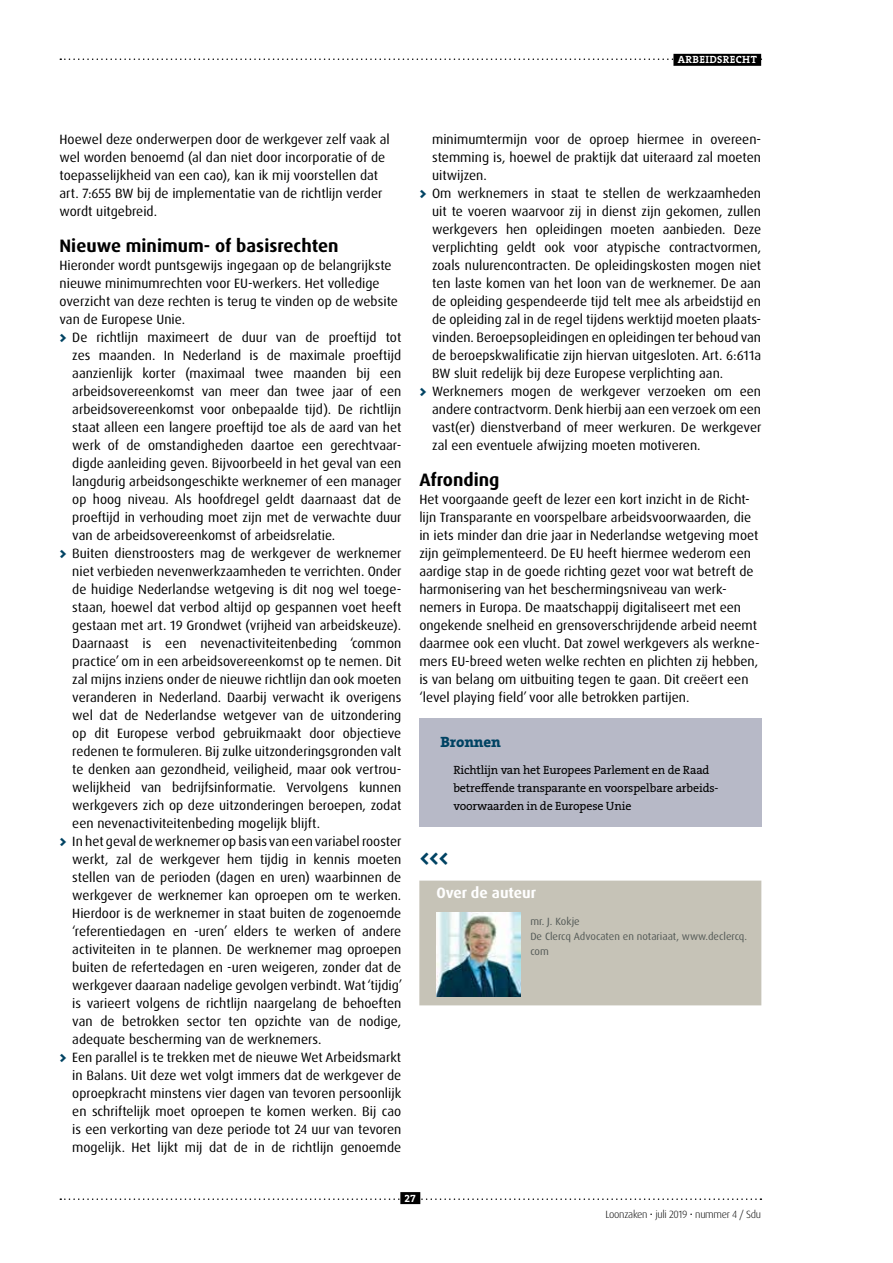
<style>
.page{position:relative;width:893px;height:1263px;background:#fff}
.page>*{position:absolute;margin:0;border:0;box-sizing:border-box;transform-origin:0 0}
.t1{font:700 18px "Dax OT";color:#000}
.t2{font:700 15px "Dax OT";color:#fff}
.t3{font:800 15px "The Serif B W8";letter-spacing:-.01em;color:#004363}
.t4{font:13.5px/18px "Dax OT";color:#000}
.t5{font:12px/18px "The Serif B W5 Plain";letter-spacing:-.01em;color:#000}
.t6{font:10.5px/15px "Dax OT";color:#535956}
.t7{font:300 10.5px "Dax OT";letter-spacing:-.03em;color:#000}
.t8{font:700 10.5px "The Serif B W7";letter-spacing:.035em;color:#fff}
.s1{font-family:"The Serif B W9";font-weight:900;color:#004363}
</style>
<div class="page">
<div style="left:419px;top:718px;width:342px;height:109px;background:#b7b9c7"></div>
<div style="left:419px;top:881px;width:342px;height:124px;background:#c6c3b7"></div>
<img style="left:436px;top:913px;width:84px;height:84px">
<svg style="left:60px;top:1198px;width:701px;height:2px"></svg>
<div style="left:400px;top:1192px;width:20px;height:12px;background:#000"></div>
<svg style="left:60px;top:58px;width:613px;height:2px"></svg>
<div style="left:673px;top:54px;width:88px;height:12px;background:#000"></div>
<p class="t8" style="left:678px;top:53px;width:81px">ARBEIDSRECHT</p>
<p class="t4" style="left:60px;top:130px;width:332px">Hoewel deze onderwerpen door de werkgever zelf vaak al wel worden benoemd (al dan niet door incorporatie of de toepasselijkheid van een cao), kan ik mij voorstellen dat art. 7:655 BW bij de implementatie van de richtlijn verder wordt uitgebreid.</p>
<h1 class="t1" style="left:60px;top:234px;width:280px">Nieuwe minimum- of basisrechten</h1>
<p class="t4" style="left:60px;top:256px;width:334px">Hieronder wordt puntsgewijs ingegaan op de belangrijkste</p>
<p class="t4" style="left:60px;top:274px;width:322px">nieuwe minimumrechten voor EU-werkers. Het volledige</p>
<p class="t4" style="left:60px;top:292px;width:340px">overzicht van deze rechten is terug te vinden op de website</p>
<p class="t4" style="left:60px;top:310px;width:127px">van de Europese Unie.</p>
<p class="t4" style="left:60px;top:328px;width:343px"><span class="s1">&gt;</span> De richtlijn maximeert de duur van de proeftijd tot</p>
<p class="t4" style="left:72px;top:346px;width:331px">zes maanden. In Nederland is de maximale proeftijd</p>
<p class="t4" style="left:72px;top:364px;width:331px">aanzienlijk korter (maximaal twee maanden bij een</p>
<p class="t4" style="left:72px;top:382px;width:331px">arbeidsovereenkomst van meer dan twee jaar of een</p>
<p class="t4" style="left:72px;top:400px;width:331px">arbeidsovereenkomst voor onbepaalde tijd). De richtlijn</p>
<p class="t4" style="left:72px;top:418px;width:331px">staat alleen een langere proeftijd toe als de aard van het</p>
<p class="t4" style="left:72px;top:436px;width:331px">werk of de omstandigheden daartoe een gerechtvaar-</p>
<p class="t4" style="left:72px;top:454px;width:331px">digde aanleiding geven. Bijvoorbeeld in het geval van een</p>
<p class="t4" style="left:72px;top:472px;width:331px">langdurig arbeidsongeschikte werknemer of een manager</p>
<p class="t4" style="left:72px;top:490px;width:331px">op hoog niveau. Als hoofdregel geldt daarnaast dat de</p>
<p class="t4" style="left:72px;top:508px;width:331px">proeftijd in verhouding moet zijn met de verwachte duur</p>
<p class="t4" style="left:72px;top:526px;width:265px">van de arbeidsovereenkomst of arbeidsrelatie.</p>
<p class="t4" style="left:60px;top:544px;width:344px"><span class="s1">&gt;</span> Buiten dienstroosters mag de werkgever de werknemer</p>
<p class="t4" style="left:72px;top:562px;width:331px">niet verbieden nevenwerkzaamheden te verrichten. Onder</p>
<p class="t4" style="left:72px;top:580px;width:331px">de huidige Nederlandse wetgeving is dit nog wel toege-</p>
<p class="t4" style="left:72px;top:598px;width:331px">staan, hoewel dat verbod altijd op gespannen voet heeft</p>
<p class="t4" style="left:72px;top:616px;width:331px">gestaan met art. 19 Grondwet (vrijheid van arbeidskeuze).</p>
<p class="t4" style="left:72px;top:634px;width:331px">Daarnaast is een nevenactiviteitenbeding ‘common</p>
<p class="t4" style="left:72px;top:652px;width:331px">practice’ om in een arbeidsovereenkomst op te nemen. Dit</p>
<p class="t4" style="left:72px;top:670px;width:331px">zal mijns inziens onder de nieuwe richtlijn dan ook moeten</p>
<p class="t4" style="left:72px;top:688px;width:331px">veranderen in Nederland. Daarbij verwacht ik overigens</p>
<p class="t4" style="left:72px;top:706px;width:331px">wel dat de Nederlandse wetgever van de uitzondering</p>
<p class="t4" style="left:72px;top:724px;width:331px">op dit Europese verbod gebruikmaakt door objectieve</p>
<p class="t4" style="left:72px;top:742px;width:331px">redenen te formuleren. Bij zulke uitzonderingsgronden valt</p>
<p class="t4" style="left:72px;top:760px;width:331px">te denken aan gezondheid, veiligheid, maar ook vertrou-</p>
<p class="t4" style="left:72px;top:778px;width:331px">welijkheid van bedrijfsinformatie. Vervolgens kunnen</p>
<p class="t4" style="left:72px;top:796px;width:331px">werkgevers zich op deze uitzonderingen beroepen, zodat</p>
<p class="t4" style="left:72px;top:814px;width:249px">een nevenactiviteitenbeding mogelijk blijft.</p>
<p class="t4" style="left:60px;top:832px;width:344px"><span class="s1">&gt;</span> In het geval de werknemer op basis van een variabel rooster</p>
<p class="t4" style="left:72px;top:850px;width:331px">werkt, zal de werkgever hem tijdig in kennis moeten</p>
<p class="t4" style="left:72px;top:868px;width:331px">stellen van de perioden (dagen en uren) waarbinnen de</p>
<p class="t4" style="left:72px;top:886px;width:331px">werkgever de werknemer kan oproepen om te werken.</p>
<p class="t4" style="left:72px;top:904px;width:330px">Hierdoor is de werknemer in staat buiten de zogenoemde</p>
<p class="t4" style="left:72px;top:922px;width:331px">‘referentiedagen en -uren’ elders te werken of andere</p>
<p class="t4" style="left:72px;top:940px;width:331px">activiteiten in te plannen. De werknemer mag oproepen</p>
<p class="t4" style="left:72px;top:958px;width:331px">buiten de refertedagen en -uren weigeren, zonder dat de</p>
<p class="t4" style="left:72px;top:976px;width:332px">werkgever daaraan nadelige gevolgen verbindt. Wat ‘tijdig’</p>
<p class="t4" style="left:72px;top:994px;width:331px">is varieert volgens de richtlijn naargelang de behoeften</p>
<p class="t4" style="left:72px;top:1012px;width:331px">van de betrokken sector ten opzichte van de nodige,</p>
<p class="t4" style="left:72px;top:1030px;width:251px">adequate bescherming van de werknemers.</p>
<p class="t4" style="left:60px;top:1048px;width:343px"><span class="s1">&gt;</span> Een parallel is te trekken met de nieuwe Wet Arbeidsmarkt</p>
<p class="t4" style="left:72px;top:1066px;width:331px">in Balans. Uit deze wet volgt immers dat de werkgever de</p>
<p class="t4" style="left:72px;top:1084px;width:331px">oproepkracht minstens vier dagen van tevoren persoonlijk</p>
<p class="t4" style="left:72px;top:1102px;width:331px">en schriftelijk moet oproepen te komen werken. Bij cao</p>
<p class="t4" style="left:72px;top:1120px;width:331px">is een verkorting van deze periode tot 24 uur van tevoren</p>
<p class="t4" style="left:72px;top:1138px;width:331px">mogelijk. Het lijkt mij dat de in de richtlijn genoemde</p>
<p class="t4" style="left:432px;top:130px;width:331px">minimumtermijn voor de oproep hiermee in overeen-</p>
<p class="t4" style="left:432px;top:148px;width:330px">stemming is, hoewel de praktijk dat uiteraard zal moeten</p>
<p class="t4" style="left:432px;top:166px;width:56px">uitwijzen.</p>
<p class="t4" style="left:419px;top:184px;width:343px"><span class="s1">&gt;</span> Om werknemers in staat te stellen de werkzaamheden</p>
<p class="t4" style="left:432px;top:202px;width:331px">uit te voeren waarvoor zij in dienst zijn gekomen, zullen</p>
<p class="t4" style="left:432px;top:220px;width:331px">werkgevers hen opleidingen moeten aanbieden. Deze</p>
<p class="t4" style="left:432px;top:238px;width:331px">verplichting geldt ook voor atypische contractvormen,</p>
<p class="t4" style="left:432px;top:256px;width:331px">zoals nulurencontracten. De opleidingskosten mogen niet</p>
<p class="t4" style="left:432px;top:274px;width:331px">ten laste komen van het loon van de werknemer. De aan</p>
<p class="t4" style="left:432px;top:292px;width:331px">de opleiding gespendeerde tijd telt mee als arbeidstijd en</p>
<p class="t4" style="left:432px;top:310px;width:331px">de opleiding zal in de regel tijdens werktijd moeten plaats-</p>
<p class="t4" style="left:432px;top:328px;width:331px">vinden. Beroepsopleidingen en opleidingen ter behoud van</p>
<p class="t4" style="left:432px;top:346px;width:331px">de beroepskwalificatie zijn hiervan uitgesloten. Art. 6:611a</p>
<p class="t4" style="left:432px;top:364px;width:293px">BW sluit redelijk bij deze Europese verplichting aan.</p>
<p class="t4" style="left:419px;top:382px;width:343px"><span class="s1">&gt;</span> Werknemers mogen de werkgever verzoeken om een</p>
<p class="t4" style="left:432px;top:400px;width:331px">andere contractvorm. Denk hierbij aan een verzoek om een</p>
<p class="t4" style="left:432px;top:418px;width:331px">vast(er) dienstverband of meer werkuren. De werkgever</p>
<p class="t4" style="left:432px;top:436px;width:270px">zal een eventuele afwijzing moeten motiveren.</p>
<h1 class="t1" style="left:419px;top:468px;width:82px">Afronding</h1>
<p class="t4" style="left:419px;top:490px;width:342px">Het voorgaande geeft de lezer een kort inzicht in de Richt&shy;lijn Transparante en voorspelbare arbeidsvoorwaarden, die in iets minder dan drie jaar in Nederlandse wetgeving moet zijn geïmplementeerd. De EU heeft hiermee wederom een aardige stap in de goede richting gezet voor wat betreft de harmonisering van het beschermingsniveau van werk&shy;nemers in Europa. De maatschappij digitaliseert met een ongekende snelheid en grensoverschrijdende arbeid neemt daarmee ook een vlucht. Dat zowel werkgevers als werkne&shy;mers EU-breed weten welke rechten en plichten zij hebben, is van belang om uitbuiting tegen te gaan. Dit creëert een ‘level playing field’ voor alle betrokken partijen.</p>
<p class="t3" style="left:441px;top:731px;width:62px">Bronnen</p>
<p class="t5" style="left:453px;top:761px;width:267px">Richtlijn van het Europees Parlement en de Raad betreffende transparante en voorspelbare arbeids&shy;voorwaarden in de Europese Unie</p>
<p class="t2" style="left:436px;top:883px;width:101px">Over de auteur</p>
<p class="t6" style="left:530px;top:914px;width:218px">mr. J. Kokje<br>De Clercq Advocaten en notariaat, www.declercq. com</p>
<p class="t8" style="left:405px;top:1191px;width:13px">27</p>
<p class="t7" style="left:605px;top:1207px;width:157px">Loonzaken • juli 2019 • nummer 4 / Sdu</p>
</div>
